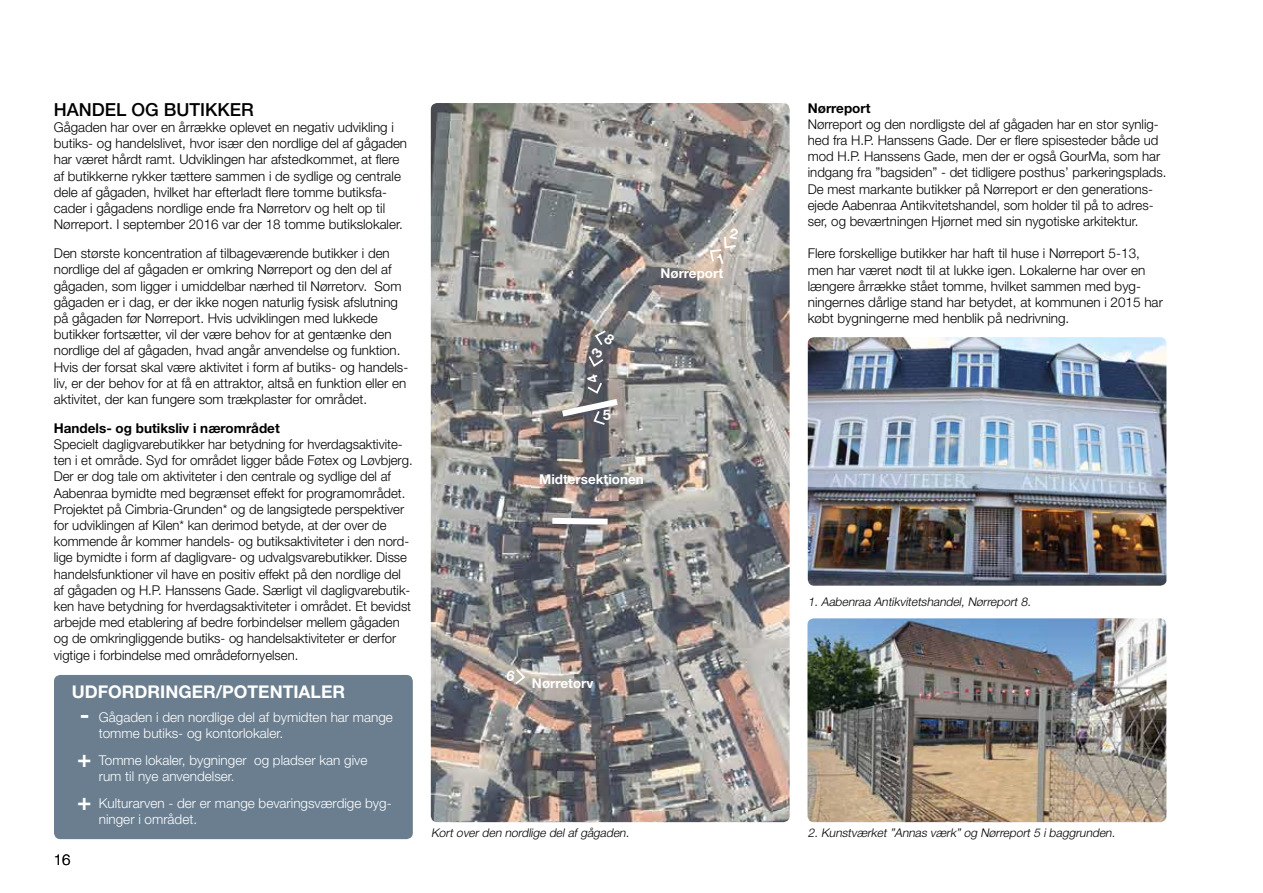
<style>
.page{position:relative;width:1263px;height:893px;background:#fff}
.page>*{position:absolute;margin:0;border:0;box-sizing:border-box;transform-origin:0 0}
.t1{font:700 24px/43.5px "Helvetica Neue LT Std";color:#fff}
.t2{font:500 18px "Helvetica Neue LT Std";color:#000}
.t3{font:700 17.55px "Helvetica Neue LT Std";color:#fff}
.t4{font:300 15px "Helvetica Neue LT Std";color:#000}
.t5{font:300 13.5px/16.2px "Helvetica Neue LT Std";color:#000}
.t6{font:300 13.5px/16.2px "Helvetica Neue LT Std";color:#fff}
.t7{font:700 13.5px "Helvetica Neue LT Std";color:#000}
.t8{font:700 13.5px "Helvetica Neue LT Std";color:#fff}
.t9{font:italic 300 12px "Helvetica Neue LT Std";color:#000}
</style>
<div class="page">
<img style="left:431px;top:103px;width:359px;height:719px">
<svg style="left:546px;top:515px;width:68px;height:13px"></svg>
<img style="left:807px;top:618px;width:359px;height:204px">
<img style="left:808px;top:337px;width:358px;height:249px">
<div style="left:54px;top:675px;width:359px;height:164px;background:#6a7e8f;border-radius:6px"></div>
<svg style="left:587px;top:329px;width:28px;height:39px"></svg>
<svg style="left:555px;top:374px;width:69px;height:52px;background:#8d8a8b"></svg>
<svg style="left:506px;top:667px;width:21px;height:19px"></svg>
<svg style="left:709px;top:228px;width:29px;height:36px"></svg>
<h2 class="t2" style="left:54px;top:99px;width:202px">HANDEL OG BUTIKKER</h2>
<p class="t5" style="left:54px;top:119px;width:355px">Gågaden har over en årrække oplevet en negativ udvikling i butiks- og handelslivet, hvor især den nordlige del af gågaden har været hårdt ramt. Udviklingen har afstedkommet, at flere af butikkerne rykker tættere sammen i de sydlige og centrale dele af gågaden, hvilket har efterladt flere tomme butiksfa&shy;cader i gågadens nordlige ende fra Nørretorv og helt op til Nørreport. I september 2016 var der 18 tomme butikslokaler.</p>
<p class="t5" style="left:54px;top:245px;width:356px">Den største koncentration af tilbageværende butikker i den nordlige del af gågaden er omkring Nørreport og den del af gågaden, som ligger i umiddelbar nærhed til Nørretorv. Som gågaden er i dag, er der ikke nogen naturlig fysisk afslutning på gågaden før Nørreport. Hvis udviklingen med lukkede butikker fortsætter, vil der være behov for at gentænke den nordlige del af gågaden, hvad angår anvendelse og funktion.<br>Hvis der forsat skal være aktivitet i form af butiks- og handels&shy;liv, er der behov for at få en attraktor, altså en funktion eller en aktivitet, der kan fungere som trækplaster for området.</p>
<p class="t7" style="left:54px;top:420px;width:227px">Handels- og butiksliv i nærområdet</p>
<p class="t5" style="left:54px;top:436px;width:360px">Specielt dagligvarebutikker har betydning for hverdagsaktivite&shy;ten i et område. Syd for området ligger både Føtex og Løvbjerg.<br>Der er dog tale om aktiviteter i den centrale og sydlige del af Aabenraa bymidte med begrænset effekt for programområdet.<br>Projektet på Cimbria-Grunden* og de langsigtede perspektiver for udviklingen af Kilen* kan derimod betyde, at der over de kommende år kommer handels- og butiksaktiviteter i den nord&shy;lige bymidte i form af dagligvare- og udvalgsvarebutikker. Disse handelsfunktioner vil have en positiv effekt på den nordlige del af gågaden og H.P. Hanssens Gade. Særligt vil dagligvarebutik&shy;ken have betydning for hverdagsaktiviteter i området. Et bevidst arbejde med etablering af bedre forbindelser mellem gågaden og de omkringliggende butiks- og handelsaktiviteter er derfor vigtige i forbindelse med områdefornyelsen.</p>
<p class="t3" style="left:72px;top:681px;width:275px">UDFORDRINGER/POTENTIALER</p>
<p class="t6" style="left:99px;top:708px;width:296px;text-indent:-17px">• Gågaden i den nordlige del af bymidten har mange tomme butiks- og kontorlokaler.</p>
<p class="t6" style="left:99px;top:751px;width:270px;text-indent:-17px">• Tomme lokaler, bygninger og pladser kan give rum til nye anvendelser.</p>
<p class="t6" style="left:99px;top:795px;width:294px;text-indent:-17px">• Kulturarven - der er mange bevaringsværdige byg&shy;ninger i området.</p>
<h1 class="t1" style="left:80px;top:692px;width:11px">-</h1>
<h1 class="t1" style="left:77px;top:736px;width:16px">+ +</h1>
<p class="t4" style="left:54px;top:850px;width:18px">16</p>
<p class="t8" style="left:660px;top:265px;width:64px">Nørreport</p>
<p class="t8" style="left:539px;top:471px;width:106px">Midtersektionen</p>
<p class="t8" style="left:532px;top:675px;width:63px">Nørretorv</p>
<p class="t9" style="left:431px;top:825px;width:202px">Kort over den nordlige del af gågaden.</p>
<p class="t7" style="left:808px;top:100px;width:64px">Nørreport</p>
<p class="t5" style="left:808px;top:116px;width:360px">Nørreport og den nordligste del af gågaden har en stor synlig&shy;hed fra H.P. Hanssens Gade. Der er flere spisesteder både ud mod H.P. Hanssens Gade, men der er også GourMa, som har indgang fra ”bagsiden” - det tidligere posthus’ parkeringsplads.<br>De mest markante butikker på Nørreport er den generations&shy;ejede Aabenraa Antikvitetshandel, som holder til på to adres&shy;ser, og beværtningen Hjørnet med sin nygotiske arkitektur.</p>
<p class="t5" style="left:808px;top:245px;width:357px">Flere forskellige butikker har haft til huse i Nørreport 5-13, men har været nødt til at lukke igen. Lokalerne har over en længere årrække stået tomme, hvilket sammen med byg&shy;ningernes dårlige stand har betydet, at kommunen i 2015 har købt bygningerne med henblik på nedrivning.</p>
<p class="t9" style="left:808px;top:594px;width:227px">1. Aabenraa Antikvitetshandel, Nørreport 8.</p>
<p class="t9" style="left:808px;top:825px;width:311px">2. Kunstværket ”Annas værk” og Nørreport 5 i baggrunden.</p>
</div>
